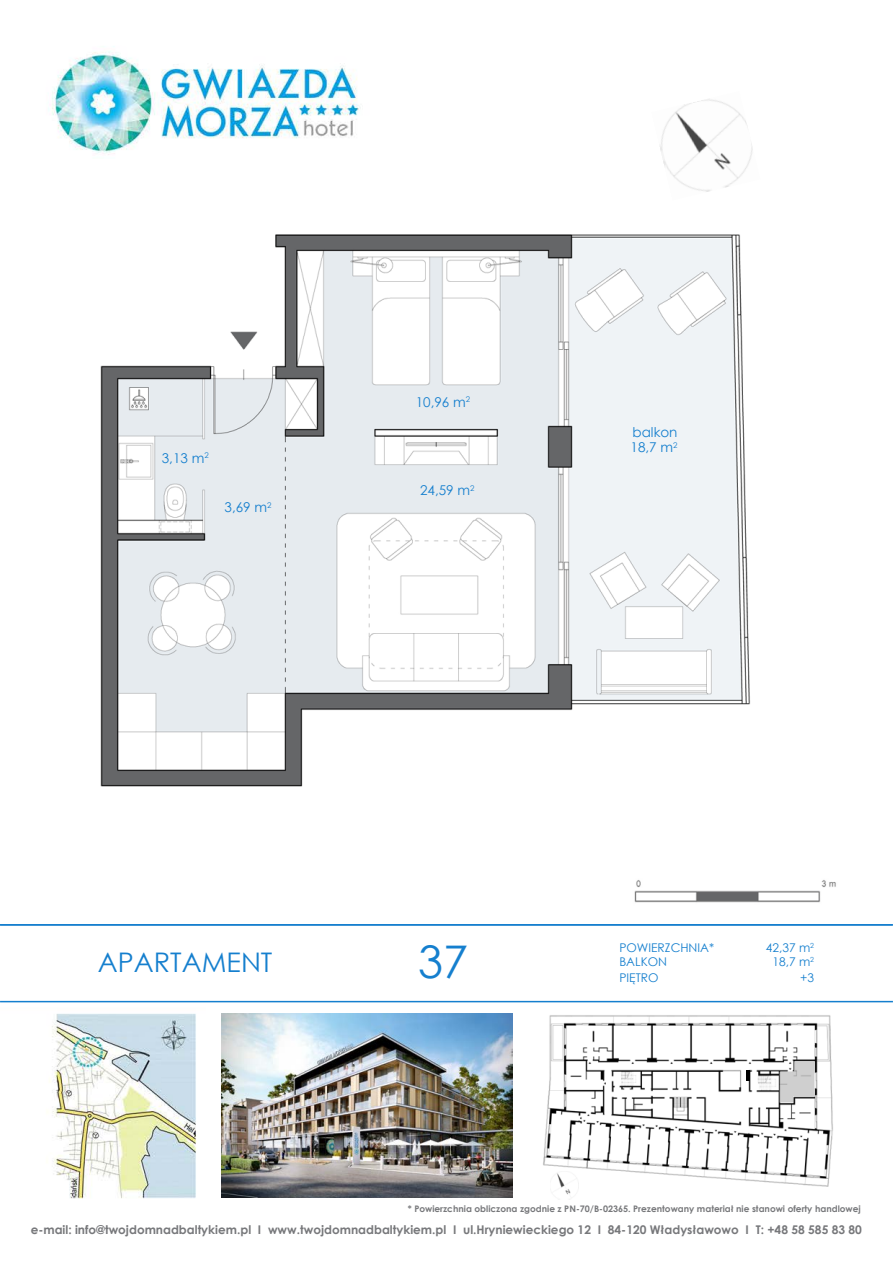
<style>
.page{position:relative;width:893px;height:1263px;background:#fff}
.page>*{position:absolute;margin:0;border:0;box-sizing:border-box;transform-origin:0 0}
.t1{font:45px "Century Gothic";color:#157fce}
.t2{font:27px "Century Gothic";color:#157fce}
.t3{font:13.5px "Century Gothic";color:#157fce}
.t4{font:700 12px "Century Gothic";color:#77787b}
.t5{font:12px "Century Gothic";color:#157fce}
.t6{font:700 9px "Century Gothic";color:#77787b}
</style>
<div class="page">
<hr style="left:0;top:1001px;width:893px;height:1px;background:#157fce">
<img style="left:221px;top:1014px;width:291px;height:183px">
<img style="left:543px;top:1015px;width:290px;height:173px">
<img style="left:550px;top:1171px;width:28px;height:24px">
<hr style="left:746px;top:1070px;width:4px;height:10px;background:#000">
<img style="left:100px;top:234px;width:651px;height:553px">
<hr style="left:0;top:924px;width:893px;height:1px;background:#157fce">
<img style="left:634px;top:880px;width:202px;height:23px">
<img style="left:660px;top:99px;width:93px;height:93px">
<svg style="left:780px;top:1061px;width:34px;height:41px"></svg>
<img style="left:48px;top:46px;width:311px;height:109px">
<img style="left:49px;top:1013px;width:148px;height:186px">
<p class="t3" style="left:162px;top:449px;width:48px">3,13 m<sup>2</sup></p>
<p class="t3" style="left:225px;top:498px;width:48px">3,69 m<sup>2</sup></p>
<p class="t3" style="left:416px;top:392px;width:56px">10,96 m<sup>2</sup></p>
<p class="t3" style="left:420px;top:481px;width:56px">24,59 m<sup>2</sup></p>
<p class="t3" style="left:633px;top:423px;width:46px">balkon</p>
<p class="t3" style="left:631px;top:438px;width:48px">18,7 m<sup>2</sup></p>
<h2 class="t2" style="left:98px;top:943px;width:176px">APARTAMENT</h2>
<h1 class="t1" style="left:418px;top:930px;width:51px">37</h1>
<p class="t5" style="left:619px;top:939px;width:96px">POWIERZCHNIA*</p>
<p class="t5" style="left:766px;top:939px;width:50px">42,37 m<sup>2</sup></p>
<p class="t5" style="left:619px;top:953px;width:49px">BALKON</p>
<p class="t5" style="left:772px;top:953px;width:43px">18,7 m<sup>2</sup></p>
<p class="t5" style="left:619px;top:970px;width:41px">PIĘTRO</p>
<p class="t5" style="left:800px;top:970px;width:15px">+3</p>
<p class="t6" style="left:408px;top:1202px;width:454px">* Powierzchnia obliczona zgodnie z PN-70/B-02365. Prezentowany materiał nie stanowi oferty handlowej</p>
<p class="t4" style="left:31px;top:1220px;width:833px">e-mail: info@twojdomnadbaltykiem.pl I www.twojdomnadbaltykiem.pl I ul.Hryniewieckiego 12 I 84-120 Władysławowo I T: +48 58 585 83 80</p>
</div>
